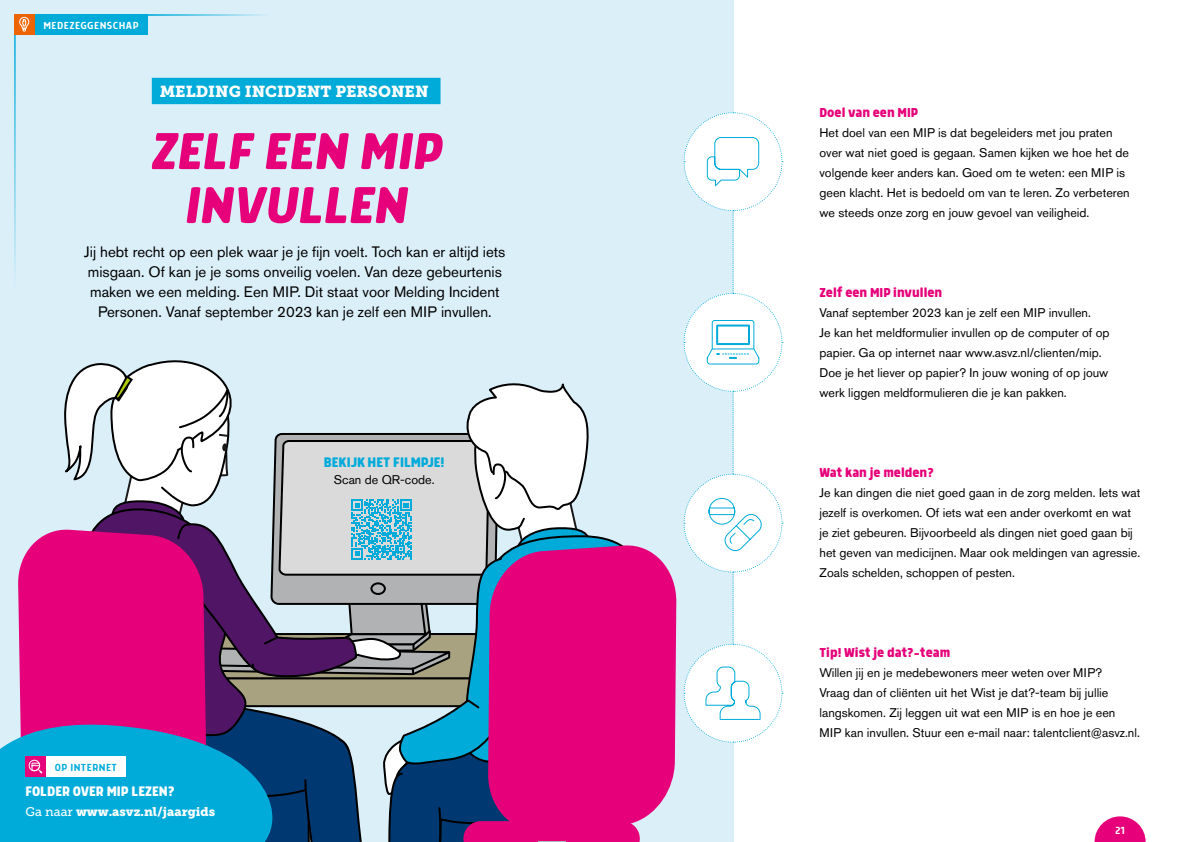
<style>
.page{position:relative;width:1191px;height:842px;background:#fff}
.page>*{position:absolute;margin:0;border:0;box-sizing:border-box;transform-origin:0 0}
.t1{font:italic 700 60px/54px "Morl";color:#e60079;text-align:center}
.t2{font:700 16px "Morl";color:#fff}
.t3{font:700 16px "Morl";color:#00abda}
.t4{font:15.8px "Museo Slab 900";color:#fff}
.t5{font:15px/20px "Akzidenz Grotesk Pro";color:#000;text-align:center}
.t6{font:700 15px "Morl";color:#e60079}
.t7{font:12.5px/20px "Akzidenz Grotesk Pro";color:#000}
.t8{font:12.5px "Museo Slab 900";color:#fff}
.t9{font:12px "Morl";color:#fff}
.t10{font:11.9px "Morl";letter-spacing:.04em;color:#fff}
.t11{font:11.9px "Morl";letter-spacing:.04em;color:#00abda}
.s1{font-family:"Museo Slab 500"}
</style>
<div class="page">
<div style="left:0;top:0;width:733px;height:842px;background:#dbeff9"></div>
<svg style="left:640px;top:547px;width:36px;height:273px;background:#e41a87"></svg>
<div style="left:152px;top:78px;width:288px;height:26px;background:#00abda"></div>
<svg style="left:683px;top:112px;width:100px;height:631px"></svg>
<hr style="left:14px;top:34px;width:2px;height:255px;background:#00abda">
<div style="left:34px;top:14px;width:114px;height:20px;background:#00abda"></div>
<div style="left:14px;top:14px;width:20px;height:20px;background:#ec6502"></div>
<svg style="left:19px;top:17px;width:10px;height:15px"></svg>
<hr style="left:148px;top:14px;width:122px;height:2px;background:#00abda">
<svg style="left:1094px;top:816px;width:51px;height:26px"></svg>
<svg style="left:0;top:360px;width:640px;height:482px"></svg>
<p class="t10" style="left:43px;top:19px;width:97px">MEDEZEGGENSCHAP</p>
<p class="t4" style="left:160px;top:82px;width:270px">MELDING INCIDENT PERSONEN</p>
<h1 class="t1" style="left:150px;top:123px;width:292px">ZELF EEN MIP<br>INVULLEN</h1>
<p class="t5" style="left:84px;top:241px;width:423px">Jij hebt recht op een plek waar je je fijn voelt. Toch kan er altijd iets misgaan. Of kan je je soms onveilig voelen. Van deze gebeurtenis maken we een melding. Een MIP. Dit staat voor Melding Incident Personen. Vanaf september 2023 kan je zelf een MIP invullen.</p>
<p class="t3" style="left:324px;top:453px;width:122px">BEKIJK HET FILMPJE!</p>
<p class="t7" style="left:334px;top:470px;width:102px">Scan de QR-code.</p>
<p class="t11" style="left:55px;top:761px;width:64px">OP INTERNET</p>
<p class="t2" style="left:26px;top:782px;width:151px">FOLDER OVER MIP LEZEN?</p>
<p class="t8" style="left:26px;top:805px;width:191px"><span class="s1">Ga naar</span> www.asvz.nl/jaargids</p>
<p class="t6" style="left:819px;top:104px;width:100px">Doel van een MIP</p>
<p class="t7" style="left:819px;top:122px;width:312px">Het doel van een MIP is dat begeleiders met jou praten over wat niet goed is gegaan. Samen kijken we hoe het de volgende keer anders kan. Goed om te weten: een MIP is geen klacht. Het is bedoeld om van te leren. Zo verbeteren we steeds onze zorg en jouw gevoel van veiligheid.</p>
<p class="t6" style="left:819px;top:284px;width:124px">Zelf een MIP invullen</p>
<p class="t7" style="left:819px;top:302px;width:291px">Vanaf september 2023 kan je zelf een MIP invullen.<br>Je kan het meldformulier invullen op de computer of op papier. Ga op internet naar www.asvz.nl/clienten/mip.<br>Doe je het liever op papier? In jouw woning of op jouw werk liggen meldformulieren die je kan pakken.</p>
<p class="t6" style="left:819px;top:464px;width:116px">Wat kan je melden?</p>
<p class="t7" style="left:819px;top:482px;width:322px">Je kan dingen die niet goed gaan in de zorg melden. Iets wat jezelf is overkomen. Of iets wat een ander overkomt en wat je ziet gebeuren. Bijvoorbeeld als dingen niet goed gaan bij het geven van medicijnen. Maar ook meldingen van agressie.<br>Zoals schelden, schoppen of pesten.</p>
<p class="t6" style="left:819px;top:644px;width:132px">Tip! Wist je dat?-team</p>
<p class="t7" style="left:819px;top:662px;width:322px">Willen jij en je medebewoners meer weten over MIP?<br>Vraag dan of cliënten uit het Wist je dat?-team bij jullie langskomen. Zij leggen uit wat een MIP is en hoe je een MIP kan invullen. Stuur een e-mail naar: talentclient@asvz.nl.</p>
<p class="t9" style="left:1115px;top:824px;width:11px">21</p>
</div>
